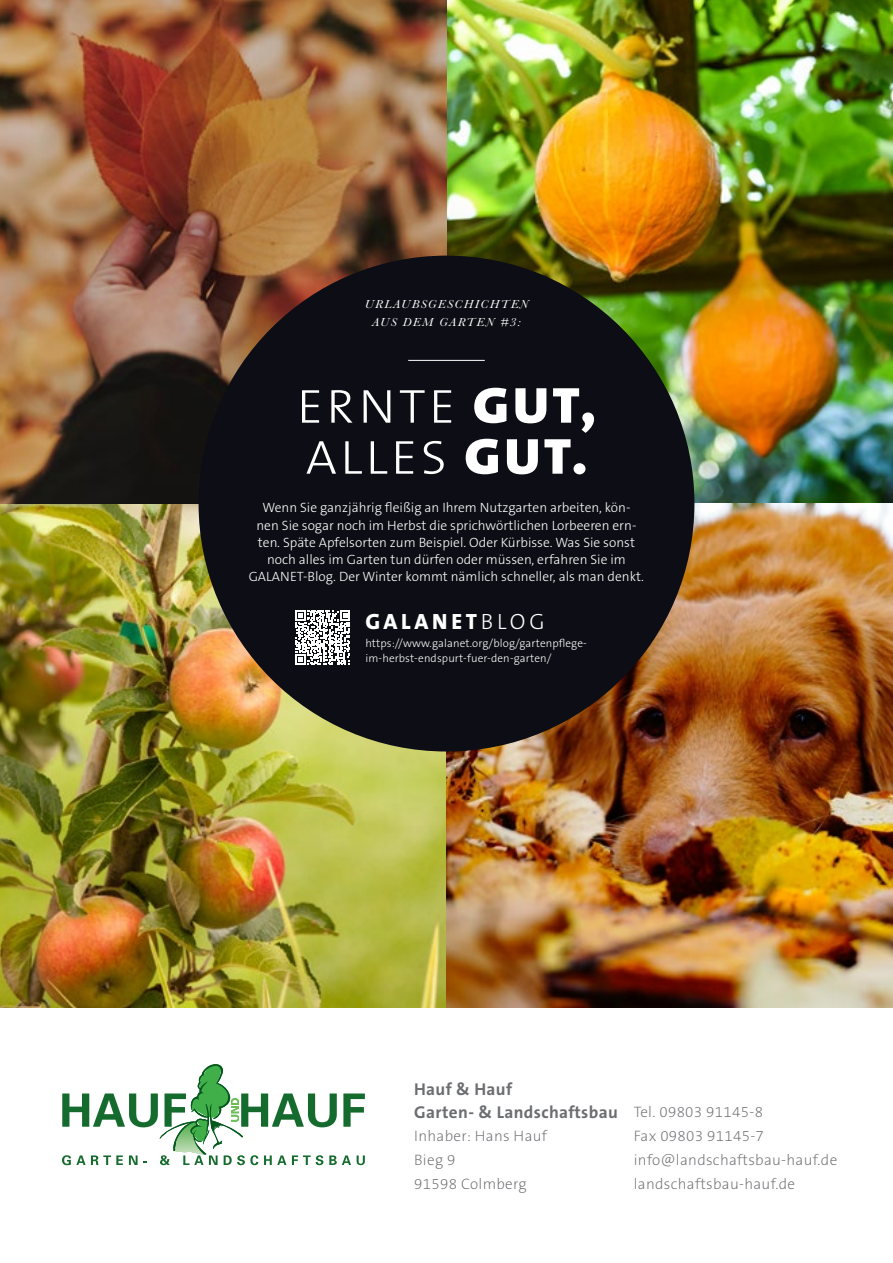
<style>
.page{position:relative;width:893px;height:1263px;background:#fff}
.page>*{position:absolute;margin:0;border:0;box-sizing:border-box;transform-origin:0 0}
._04a_Zwischenheadlin{font:300 48px "The Sans B W3";letter-spacing:.07em;color:#fff;scale:1.07 1}
.t1{font:800 22.2px "The Sans B W8";letter-spacing:.16em;color:#fff}
.t2{font:700 17.25px "The Sans B W7";letter-spacing:.02em;color:#6c6d70}
.t3{font:200 15.15px/24px "The Sans B W2";letter-spacing:.02em;color:#6c6d70}
.TheSans_Light_9pt{font:300 13.5px/17.2px "The Sans B W3";color:#fff;text-align:center}
._04a_Zwischenheadlin-2{font:italic 12px/18px "Baskerville";letter-spacing:.11em;color:#fff;text-align:center;scale:1.07 1}
.TheSans_Light_7_5Pt{font:300 11.25px/15px "The Sans B W3";letter-spacing:.01em;color:#fff}
.s1{font-family:"The Sans B W9";font-weight:900;font-size:51px}
.s2{font-family:"The Sans B W3";font-weight:300}
</style>
<div class="page">
<img style="left:0;top:503px;width:893px;height:504px">
<img style="left:446px;top:0;width:447px;height:502px">
<img style="left:0;top:0;width:446px;height:504px">
<div style="left:199px;top:256px;width:495px;height:495px;background:#0d0e15;border-radius:50%"></div>
<svg style="left:295px;top:610px;width:55px;height:55px"></svg>
<hr style="left:408px;top:360px;width:77px;height:1px;background:#fff">
<svg style="left:62px;top:1064px;width:303px;height:101px"></svg>
<p class="_04a_Zwischenheadlin-2" style="left:365px;top:295px;width:154px">URLAUBSGESCHICHTEN<br>AUS DEM GARTEN #3:</p>
<p class="_04a_Zwischenheadlin" style="left:297px;top:376px;width:281px">ERNTE <span class="s1">GUT,</span></p>
<p class="_04a_Zwischenheadlin" style="left:306px;top:427px;width:265px">ALLES <span class="s1">GUT.</span></p>
<p class="TheSans_Light_9pt" style="left:249px;top:499px;width:397px">Wenn Sie ganzjährig fleißig an Ihrem Nutzgarten arbeiten, kön-<br>nen Sie sogar noch im Herbst die sprichwörtlichen Lorbeeren ern&shy;ten. Späte Apfelsorten zum Beispiel. Oder Kürbisse. Was Sie sonst noch alles im Garten tun dürfen oder müssen, erfahren Sie im GALANET-Blog. Der Winter kommt nämlich schneller, als man denkt.</p>
<p class="t1" style="left:365px;top:607px;width:181px">GALANET<span class="s2">BLOG</span></p>
<p class="TheSans_Light_7_5Pt" style="left:365px;top:636px;width:223px">https://www.galanet.org/blog/gartenpflege&shy;im-herbst-endspurt-fuer-den-garten/</p>
<p class="t2" style="left:414px;top:1078px;width:99px">Hauf &amp; Hauf</p>
<p class="t2" style="left:414px;top:1101px;width:205px">Garten- &amp; Landschaftsbau</p>
<p class="t3" style="left:414px;top:1124px;width:134px">Inhaber: Hans Hauf</p>
<p class="t3" style="left:414px;top:1147px;width:43px">Bieg 9</p>
<p class="t3" style="left:414px;top:1171px;width:114px">91598 Colmberg</p>
<p class="t3" style="left:634px;top:1100px;width:131px">Tel. 09803 91145-8</p>
<p class="t3" style="left:634px;top:1124px;width:132px">Fax 09803 91145-7</p>
<p class="t3" style="left:634px;top:1148px;width:205px">info@landschaftsbau-hauf.de landschaftsbau-hauf.de</p>
</div>
